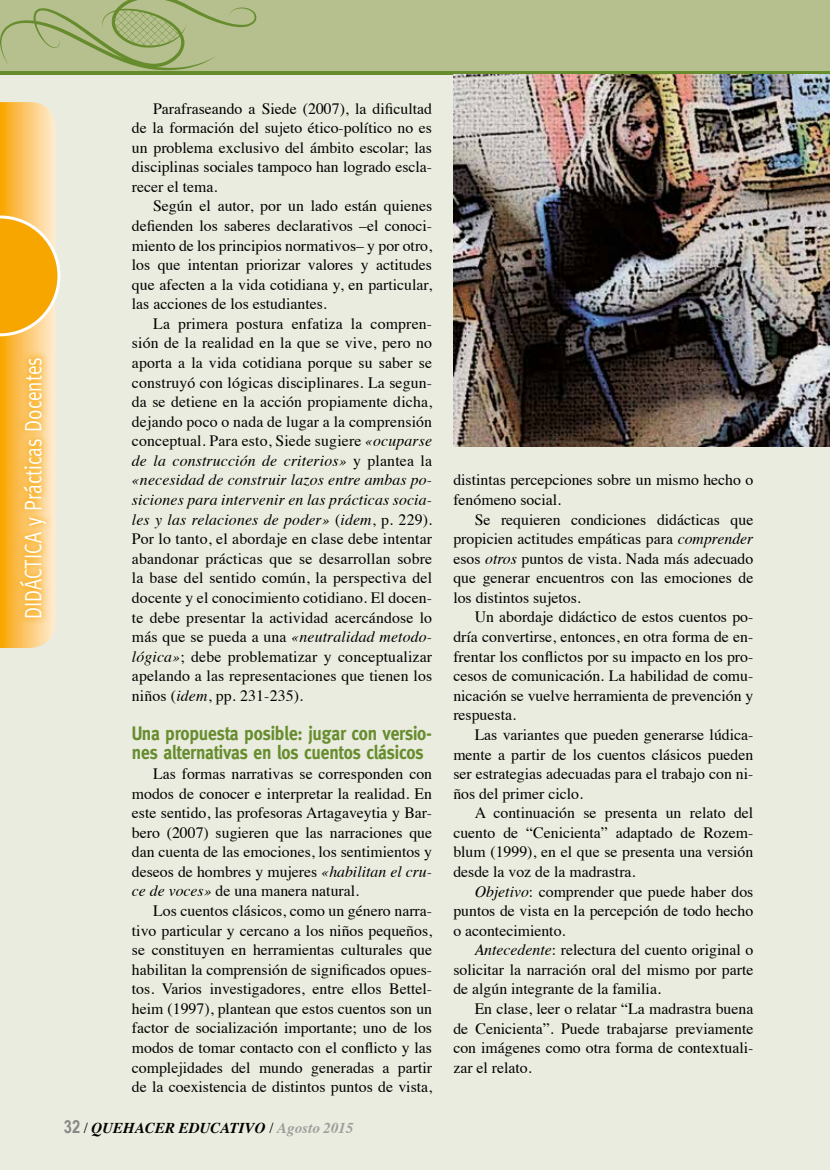
<style>
.page{position:relative;width:830px;height:1170px;background:#fff}
.page>*{position:absolute;margin:0;border:0;box-sizing:border-box;transform-origin:0 0}
.t1{font:24px "Meta";color:#fff;scale:.8 1}
.t2{font:700 19.5px/19.5px "Meta";letter-spacing:-.01em;color:#678c2e;scale:.9 1}
.t3{font:15.75px/19.5px "Times";color:#000;text-align:justify}
.t4{font:italic 700 15px "Times";color:#000}
.s1{font-style:italic}
.s2{font-family:"Arial Narrow";font-style:normal;font-size:18px;color:#878787}
.s3{font-weight:400;font-style:normal}
.s4{color:#9d9d9c}
</style>
<div class="page">
<div style="left:0;top:0;width:829px;height:1169px;background:#e9ecde"></div>
<svg style="left:0;top:102px;width:60px;height:546px;background:#f8c156"></svg>
<svg style="left:12px;top:350px;width:41px;height:275px;background:#fbc669"></svg>
<svg style="left:0;top:70px;width:829px;height:4px;background:#7a9846"></svg>
<div style="left:0;top:0;width:829px;height:70px;background:#b6c08f"></div>
<svg style="left:0;top:0;width:256px;height:70px"></svg>
<img style="left:453px;top:74px;width:376px;height:372px">
<h1 class="t1" style="left:19px;top:619px;width:329px;rotate:-90deg">DIDÁCTICA y Prácticas Docentes</h1>
<p class="t3" style="left:132px;top:97px;width:301px;text-indent:21px">Parafraseando a Siede (2007), la dificultad de la formación del sujeto ético-político no es un problema exclusivo del ámbito escolar; las disciplinas sociales tampoco han logrado escla&shy;recer el tema.</p>
<p class="t3" style="left:132px;top:195px;width:301px;text-indent:21px">Según el autor, por un lado están quienes defienden los saberes declarativos –el conoci&shy;miento de los principios normativos– y por otro, los que intentan priorizar valores y actitudes que afecten a la vida cotidiana y, en particular, las acciones de los estudiantes.</p>
<p class="t3" style="left:132px;top:312px;width:301px;text-indent:21px">La primera postura enfatiza la compren&shy;sión de la realidad en la que se vive, pero no aporta a la vida cotidiana porque su saber se construyó con lógicas disciplinares. La segun&shy;da se detiene en la acción propiamente dicha, dejando poco o nada de lugar a la comprensión conceptual. Para esto, Siede sugiere <span class="s1">«ocuparse de la construcción de criterios»</span> y plantea la <span class="s1">«necesidad de construir lazos entre ambas po&shy;siciones para intervenir en las prácticas socia&shy;les y las relaciones de poder»</span> (<span class="s1">idem</span>, p. 229).<br>Por lo tanto, el abordaje en clase debe intentar abandonar prácticas que se desarrollan sobre la base del sentido común, la perspectiva del docente y el conocimiento cotidiano. El docen&shy;te debe presentar la actividad acercándose lo más que se pueda a una <span class="s1">«neutralidad metodo&shy;lógica»</span>; debe problematizar y conceptualizar apelando a las representaciones que tienen los niños (<span class="s1">idem</span>, pp. 231-235).</p>
<p class="t2" style="left:132px;top:723px;width:335px">Una propuesta posible: jugar con versio&shy;nes alternativas en los cuentos clásicos</p>
<p class="t3" style="left:132px;top:762px;width:301px;text-indent:21px">Las formas narrativas se corresponden con modos de conocer e interpretar la realidad. En este sentido, las profesoras Artagaveytia y Bar&shy;bero (2007) sugieren que las narraciones que dan cuenta de las emociones, los sentimientos y deseos de hombres y mujeres <span class="s1">«habilitan el cru&shy;ce de voces»</span> de una manera natural.</p>
<p class="t3" style="left:132px;top:899px;width:301px;text-indent:21px">Los cuentos clásicos, como un género narra&shy;tivo particular y cercano a los niños pequeños, se constituyen en herramientas culturales que habilitan la comprensión de significados opues&shy;tos. Varios investigadores, entre ellos Bettel&shy;heim (1997), plantean que estos cuentos son un factor de socialización importante; uno de los modos de tomar contacto con el conflicto y las complejidades del mundo generadas a partir de la coexistencia de distintos puntos de vista,</p>
<p class="t4" style="left:64px;top:1113px;width:291px"><span class="s2">32</span> <span class="s3">/</span> QUEHACER EDUCATIVO <span class="s3">/</span> <span class="s4">Agosto 2015</span></p>
<p class="t3" style="left:453px;top:469px;width:301px">distintas percepciones sobre un mismo hecho o fenómeno social.</p>
<p class="t3" style="left:453px;top:508px;width:301px;text-indent:21px">Se requieren condiciones didácticas que propicien actitudes empáticas para <span class="s1">comprender </span>esos <span class="s1">otros</span> puntos de vista. Nada más adecuado que generar encuentros con las emociones de los distintos sujetos.</p>
<p class="t3" style="left:453px;top:606px;width:301px;text-indent:21px">Un abordaje didáctico de estos cuentos po&shy;dría convertirse, entonces, en otra forma de en&shy;frentar los conflictos por su impacto en los pro&shy;cesos de comunicación. La habilidad de comu&shy;nicación se vuelve herramienta de prevención y respuesta.</p>
<p class="t3" style="left:453px;top:723px;width:301px;text-indent:21px">Las variantes que pueden generarse lúdica&shy;mente a partir de los cuentos clásicos pueden ser estrategias adecuadas para el trabajo con ni&shy;ños del primer ciclo.</p>
<p class="t3" style="left:453px;top:801px;width:301px;text-indent:21px">A continuación se presenta un relato del cuento de “Cenicienta” adaptado de Rozem&shy;blum (1999), en el que se presenta una versión desde la voz de la madrastra.</p>
<p class="t3" style="left:453px;top:880px;width:301px;text-indent:21px"><span class="s1">Objetivo</span>: comprender que puede haber dos puntos de vista en la percepción de todo hecho o acontecimiento.</p>
<p class="t3" style="left:453px;top:938px;width:301px;text-indent:21px"><span class="s1">Antecedente</span>: relectura del cuento original o solicitar la narración oral del mismo por parte de algún integrante de la familia.</p>
<p class="t3" style="left:453px;top:997px;width:301px;text-indent:21px">En clase, leer o relatar “La madrastra buena de Cenicienta”. Puede trabajarse previamente con imágenes como otra forma de contextuali&shy;zar el relato.</p>
</div>
